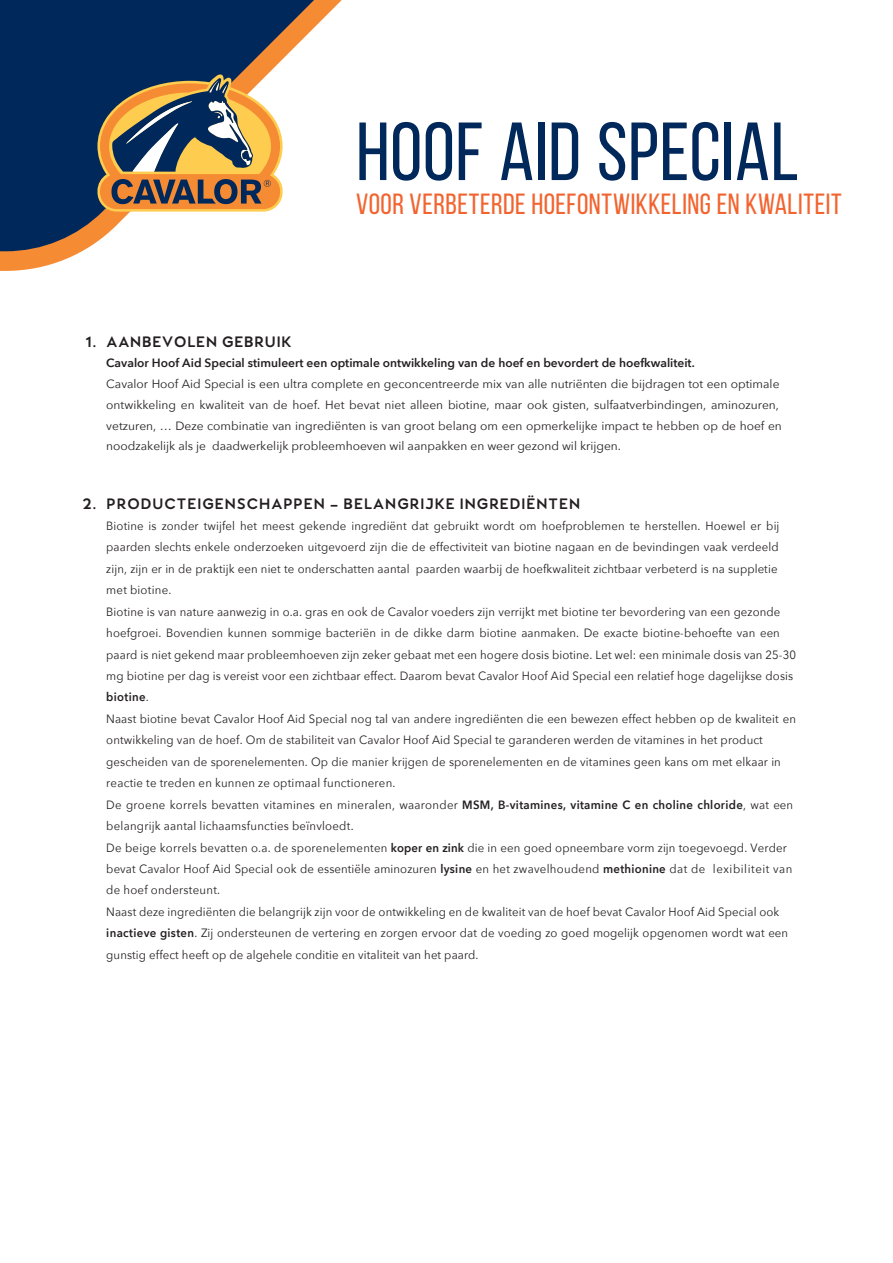
<style>
.page{position:relative;width:893px;height:1263px;background:#fff}
.page>*{position:absolute;margin:0;border:0;box-sizing:border-box;transform-origin:0 0}
.t1{font:82.2px "Bebas Neue";letter-spacing:.01em;color:#00285b}
.t2{font:29.25px "Bebas Neue";letter-spacing:.02em;color:#f2642f}
.t3{font:15px "Buket Retro Basic";letter-spacing:.025em;color:#231f20}
.t4{font:12px/21.5px "Avenir Next";letter-spacing:.01em;color:#231f20;scale:.95 1}
.t5{font:12px/20.7px "Avenir Next";letter-spacing:.01em;color:#231f20}
.s1{font-weight:600}
</style>
<div class="page">
<svg style="left:0;top:0;width:342px;height:271px;fill:#00285b"></svg>
<svg style="left:97px;top:73px;width:186px;height:139px"></svg>
<p class="t1" style="left:356px;top:107px;width:444px">HOOF AID SPECIAL</p>
<p class="t2" style="left:356px;top:189px;width:487px">VOOR VERBETERDE HOEFONTWIKKELING EN KWALITEIT</p>
<p class="t3" style="left:85px;top:333px;width:208px">1. AANBEVOLEN GEBRUIK</p>
<p class="t5" style="left:106px;top:352px;width:677px"><span class="s1">Cavalor Hoof Aid Special stimuleert een optimale ontwikkeling van de hoef en bevordert de hoefkwaliteit.<br></span>Cavalor Hoof Aid Special is een ultra complete en geconcentreerde mix van alle nutriënten die bijdragen tot een optimale ontwikkeling en kwaliteit van de hoef. Het bevat niet alleen biotine, maar ook gisten, sulfaatverbindingen, aminozuren, vetzuren, … Deze combinatie van ingrediënten is van groot belang om een opmerkelijke impact te hebben op de hoef en noodzakelijk als je daadwerkelijk probleemhoeven wil aanpakken en weer gezond wil krijgen.</p>
<p class="t3" style="left:82px;top:495px;width:499px">2. PRODUCTEIGENSCHAPPEN – BELANGRIJKE INGREDIËNTEN</p>
<p class="t4" style="left:106px;top:515px;width:728px">Biotine is zonder twijfel het meest gekende ingrediënt dat gebruikt wordt om hoefproblemen te herstellen. Hoewel er bij paarden slechts enkele onderzoeken uitgevoerd zijn die de effectiviteit van biotine nagaan en de bevindingen vaak verdeeld zijn, zijn er in de praktijk een niet te onderschatten aantal paarden waarbij de hoefkwaliteit zichtbaar verbeterd is na suppletie met biotine.<br>Biotine is van nature aanwezig in o.a. gras en ook de Cavalor voeders zijn verrijkt met biotine ter bevordering van een gezonde hoefgroei. Bovendien kunnen sommige bacteriën in de dikke darm biotine aanmaken. De exacte biotine-behoefte van een paard is niet gekend maar probleemhoeven zijn zeker gebaat met een hogere dosis biotine. Let wel: een minimale dosis van 25-30 mg biotine per dag is vereist voor een zichtbaar effect. Daarom bevat Cavalor Hoof Aid Special een relatief hoge dagelijkse dosis <span class="s1">biotine</span>.<br>Naast biotine bevat Cavalor Hoof Aid Special nog tal van andere ingrediënten die een bewezen effect hebben op de kwaliteit en ontwikkeling van de hoef. Om de stabiliteit van Cavalor Hoof Aid Special te garanderen werden de vitamines in het product gescheiden van de sporenelementen. Op die manier krijgen de sporenelementen en de vitamines geen kans om met elkaar in reactie te treden en kunnen ze optimaal functioneren.<br>De groene korrels bevatten vitamines en mineralen, waaronder <span class="s1">MSM, B-vitamines, vitamine C en choline chloride</span>, wat een belangrijk aantal lichaamsfuncties beïnvloedt.<br>De beige korrels bevatten o.a. de sporenelementen <span class="s1">koper en zink</span> die in een goed opneembare vorm zijn toegevoegd. Verder bevat Cavalor Hoof Aid Special ook de essentiële aminozuren <span class="s1">lysine</span> en het zwavelhoudend <span class="s1">methionine</span> dat de lexibiliteit van de hoef ondersteunt.<br>Naast deze ingrediënten die belangrijk zijn voor de ontwikkeling en de kwaliteit van de hoef bevat Cavalor Hoof Aid Special ook <span class="s1">inactieve gisten</span>. Zij ondersteunen de vertering en zorgen ervoor dat de voeding zo goed mogelijk opgenomen wordt wat een gunstig effect heeft op de algehele conditie en vitaliteit van het paard.</p>
</div>
